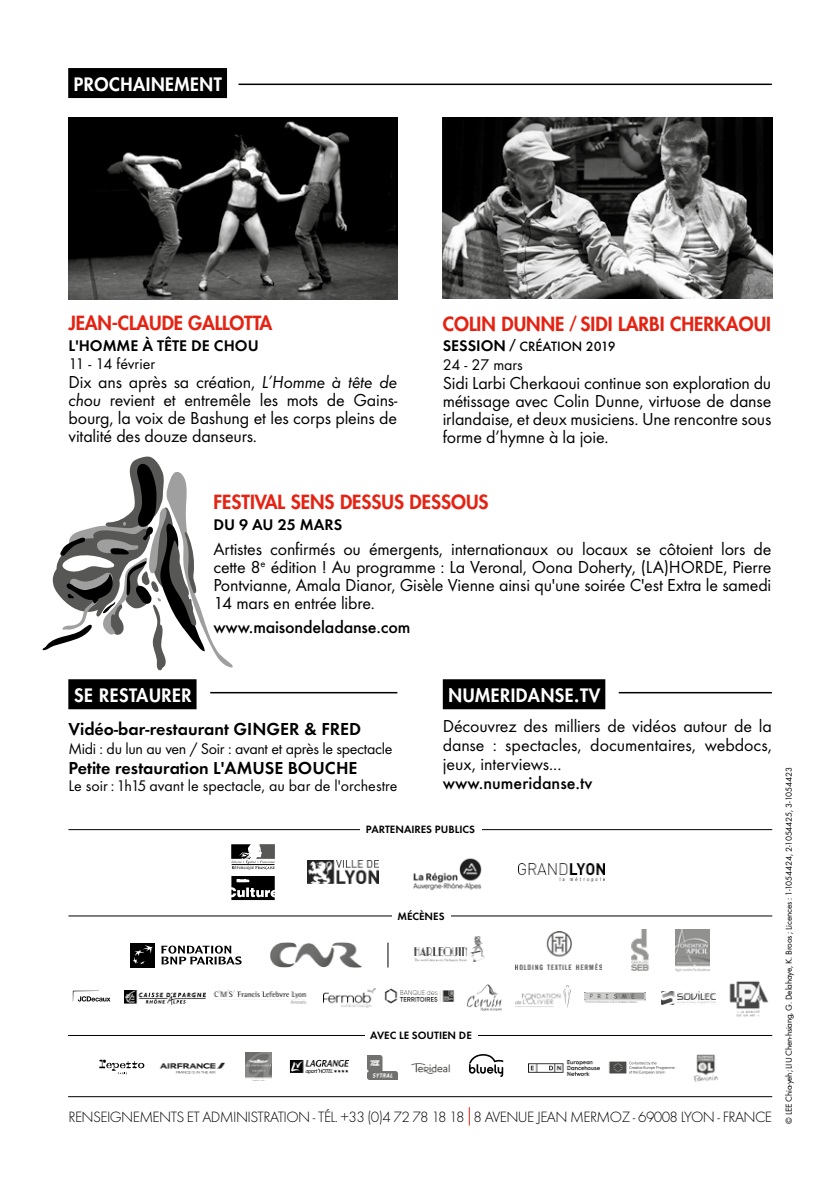
<style>
.page{position:relative;width:840px;height:1191px;background:#fff}
.page>*{position:absolute;margin:0;border:0;box-sizing:border-box;transform-origin:0 0}
.t1{font:800 19px "Futura Std";color:#e42313}
.t2{font:18px/18px "Futura T";letter-spacing:-.01em;color:#000;text-align:justify}
.t3{font:600 18px "Futura T";color:#000}
.t4{font:500 18px "Futura T";letter-spacing:-.01em;color:#000}
.t5{font:800 18px "Futura Std";letter-spacing:.03em;color:#fff}
.t6{font:16px "Futura T";letter-spacing:-.015em;color:#000}
.t7{font:600 16px "Futura T";color:#000}
.t8{font:300 15.6px "Futura T";letter-spacing:-.04em;color:#000}
.t9{font:500 14px "Futura T";color:#000}
.t10{font:600 11px "Futura T";color:#000}
.t11{font:9px "Futura T";letter-spacing:-.02em;color:#000}
.s1{font-style:italic}
.s2{font-size:16px}
.s3{font-weight:600;font-size:16px}
</style>
<div class="page">
<svg style="left:42px;top:456px;width:191px;height:214px"></svg>
<hr style="left:68px;top:1096px;width:703px;height:1px;background:#000">
<svg style="left:468px;top:1107px;width:1px;height:18px"></svg>
<img style="left:466px;top:984px;width:35px;height:26px">
<img style="left:413px;top:858px;width:68px;height:33px">
<hr style="left:68px;top:829px;width:703px;height:1px;background:#000">
<div style="left:360px;top:819px;width:121px;height:21px;background:#fff"></div>
<svg style="left:231px;top:844px;width:43px;height:25px"></svg>
<svg style="left:231px;top:876px;width:43px;height:24px"></svg>
<img style="left:308px;top:860px;width:70px;height:23px">
<img style="left:518px;top:863px;width:86px;height:18px">
<img style="left:515px;top:931px;width:86px;height:38px">
<img style="left:414px;top:936px;width:70px;height:25px">
<svg style="left:387px;top:943px;width:1px;height:24px"></svg>
<div style="left:130px;top:942px;width:25px;height:25px;background:#000"></div>
<svg style="left:133px;top:945px;width:19px;height:19px"></svg>
<svg style="left:161px;top:945px;width:80px;height:19px"></svg>
<img style="left:270px;top:942px;width:91px;height:25px">
<hr style="left:68px;top:915px;width:703px;height:1px;background:#000">
<div style="left:391px;top:905px;width:59px;height:20px;background:#fff"></div>
<hr style="left:68px;top:1035px;width:703px;height:1px;background:#000">
<div style="left:364px;top:1025px;width:113px;height:20px;background:#fff"></div>
<img style="left:125px;top:990px;width:81px;height:14px">
<img style="left:323px;top:988px;width:53px;height:19px">
<img style="left:630px;top:929px;width:19px;height:41px">
<img style="left:675px;top:929px;width:34px;height:43px">
<img style="left:729px;top:981px;width:40px;height:36px">
<img style="left:515px;top:985px;width:54px;height:23px">
<img style="left:213px;top:990px;width:94px;height:14px">
<img style="left:661px;top:991px;width:54px;height:13px">
<img style="left:384px;top:988px;width:71px;height:16px">
<img style="left:584px;top:992px;width:61px;height:10px">
<svg style="left:469px;top:1054px;width:34px;height:23px"></svg>
<img style="left:159px;top:1062px;width:67px;height:12px">
<img style="left:245px;top:1052px;width:26px;height:29px">
<img style="left:367px;top:1055px;width:30px;height:24px">
<svg style="left:73px;top:990px;width:37px;height:11px"></svg>
<img style="left:411px;top:1063px;width:40px;height:11px">
<img style="left:608px;top:1061px;width:67px;height:14px">
<img style="left:528px;top:1060px;width:71px;height:15px">
<img style="left:693px;top:1054px;width:26px;height:28px">
<svg style="left:99px;top:1059px;width:45px;height:15px"></svg>
<img style="left:289px;top:1059px;width:61px;height:15px">
<img style="left:442px;top:117px;width:329px;height:182px">
<img style="left:68px;top:117px;width:329px;height:182px">
<hr style="left:238px;top:84px;width:533px;height:1px;background:#000">
<div style="left:68px;top:68px;width:159px;height:30px;background:#000"></div>
<hr style="left:210px;top:692px;width:187px;height:1px;background:#000">
<div style="left:68px;top:679px;width:128px;height:30px;background:#000"></div>
<hr style="left:618px;top:692px;width:153px;height:1px;background:#000">
<div style="left:442px;top:679px;width:163px;height:30px;background:#000"></div>
<p class="t5" style="left:74px;top:73px;width:149px">PROCHAINEMENT</p>
<p class="t1" style="left:69px;top:311px;width:205px">JEAN-CLAUDE GALLOTTA</p>
<p class="t7" style="left:69px;top:336px;width:191px">L'HOMME À TÊTE DE CHOU</p>
<p class="t6" style="left:69px;top:355px;width:88px">11 - 14 février</p>
<p class="t2" style="left:69px;top:373px;width:330px">Dix ans après sa création, <span class="s1">L’Homme à tête de chou</span> revient et entremêle les mots de Gains&shy;bourg, la voix de Bashung et les corps pleins de vitalité des douze danseurs.</p>
<p class="t1" style="left:442px;top:311px;width:330px">COLIN DUNNE <span class="s2">/</span> SIDI LARBI CHERKAOUI</p>
<p class="t9" style="left:442px;top:338px;width:174px"><span class="s3">SESSION</span> / CRÉATION 2019</p>
<p class="t6" style="left:442px;top:355px;width:82px">24 - 27 mars</p>
<p class="t2" style="left:442px;top:374px;width:330px">Sidi Larbi Cherkaoui continue son exploration du métissage avec Colin Dunne, virtuose de danse irlandaise, et deux musiciens. Une rencontre sous forme d’hymne à la joie.</p>
<p class="t1" style="left:213px;top:490px;width:276px">FESTIVAL SENS DESSUS DESSOUS</p>
<p class="t7" style="left:213px;top:515px;width:130px">DU 9 AU 25 MARS</p>
<p class="t2" style="left:213px;top:540px;width:559px">Artistes confirmés ou émergents, internationaux ou locaux se côtoient lors de cette 8<sup>e</sup> édition ! Au programme : La Veronal, Oona Doherty, (LA)HORDE, Pierre Pontvianne, Amala Dianor, Gisèle Vienne ainsi qu'une soirée C'est Extra le samedi 14 mars en entrée libre.</p>
<p class="t4" style="left:213px;top:616px;width:198px">www.maisondeladanse.com</p>
<p class="t5" style="left:74px;top:684px;width:119px">SE RESTAURER</p>
<p class="t3" style="left:68px;top:718px;width:294px">Vidéo-bar-restaurant GINGER &amp; FRED</p>
<p class="t6" style="left:68px;top:739px;width:325px">Midi : du lun au ven / Soir : avant et après le spectacle</p>
<p class="t3" style="left:68px;top:758px;width:290px">Petite restauration L'AMUSE BOUCHE</p>
<p class="t6" style="left:68px;top:776px;width:330px">Le soir : 1h15 avant le spectacle, au bar de l'orchestre</p>
<p class="t5" style="left:448px;top:684px;width:153px">NUMERIDANSE.TV</p>
<p class="t2" style="left:442px;top:716px;width:330px;line-height:19px">Découvrez des milliers de vidéos autour de la danse : spectacles, documentaires, webdocs, jeux, interviews...</p>
<p class="t4" style="left:442px;top:772px;width:151px">www.numeridanse.tv</p>
<p class="t10" style="left:366px;top:823px;width:110px">PARTENAIRES PUBLICS</p>
<p class="t10" style="left:397px;top:909px;width:48px">MÉCÈNES</p>
<p class="t10" style="left:370px;top:1029px;width:103px">AVEC LE SOUTIEN DE</p>
<p class="t8" style="left:68px;top:1107px;width:704px">RENSEIGNEMENTS ET ADMINISTRATION - TÉL. +33 (0)4 72 78 18 18 8 AVENUE JEAN MERMOZ - 69008 LYON - FRANCE</p>
<p class="t11" style="left:783px;top:1123px;width:358px;rotate:-90deg">© LEE Chia-yeh; LIU Chen-hsiang, G. Delahaye, K. Broos ; Licences : 1-1054424, 2-1054425, 3-1054423</p>
</div>
